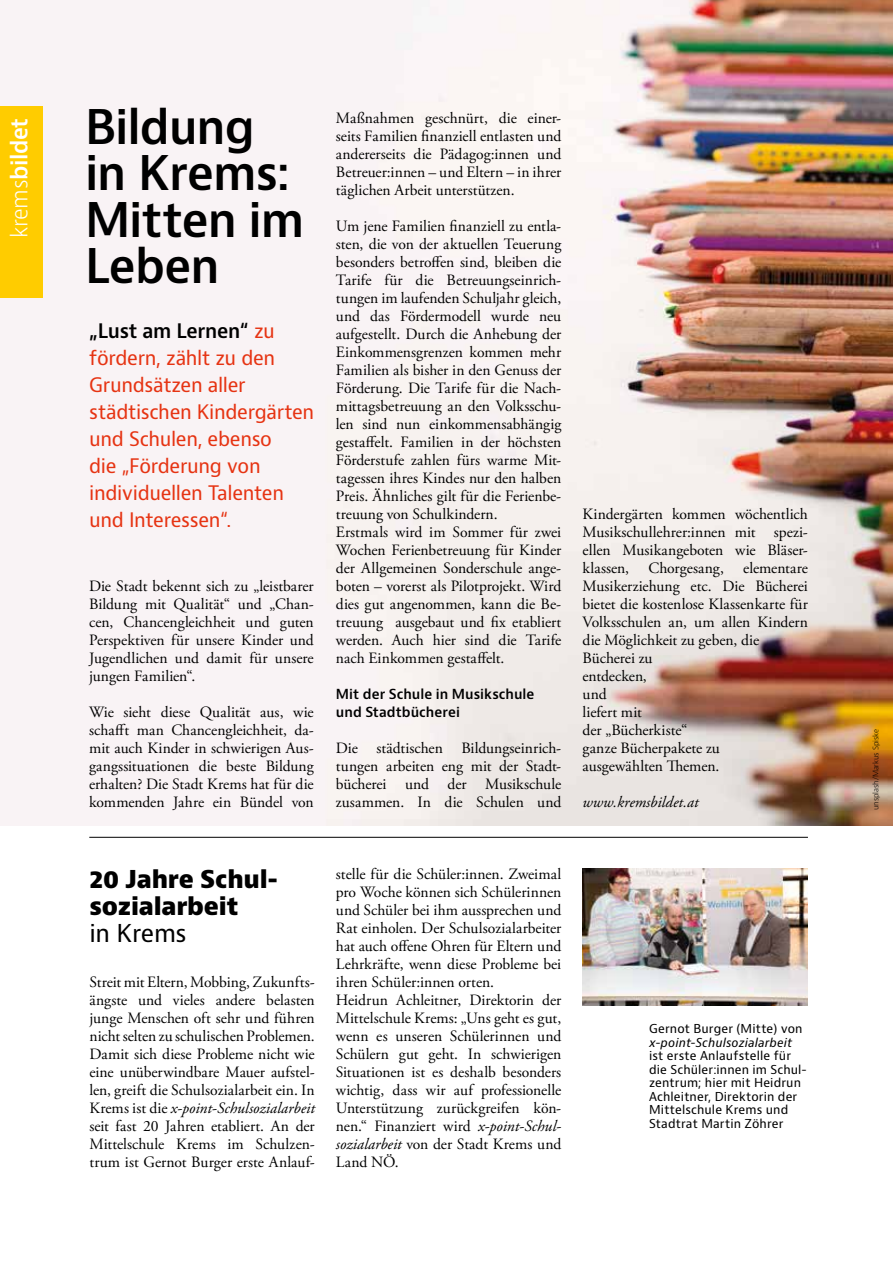
<style>
.page{position:relative;width:893px;height:1263px;background:#fff}
.page>*{position:absolute;margin:0;border:0;box-sizing:border-box;transform-origin:0 0}
.t1{font:600 46.5px/46.5px "Bernino Sans";letter-spacing:-.02em;color:#000}
.t2{font:800 24px/27px "Bernino Sans";letter-spacing:-.01em;color:#000}
.t3{font:24px "Bernino Sans";letter-spacing:-.015em;color:#000}
.t4{font:600 22.5px "Bernino Sans";letter-spacing:-.02em;color:#fff}
.t5{font:19.5px/27px "Bernino Sans";letter-spacing:-.02em;color:#e63312}
.t6{font:15.75px/18px "Adobe Garamond Pro";color:#000;text-align:justify}
.t7{font:italic 15.75px "Adobe Garamond Pro";letter-spacing:.005em;color:#000}
.t8{font:600 13.5px/18px "Bernino Sans";letter-spacing:.005em;color:#000}
.t9{font:12px/13.5px "Bernino Sans";letter-spacing:.01em;color:#000}
.t10{font:italic 12px "Bernino Sans";letter-spacing:.01em;color:#000}
.t11{font:300 7.5px "Bernino Sans";letter-spacing:-.01em;color:#000}
.s1{font-weight:300}
.s2{font-weight:600;color:#000}
.s3{font-style:italic}
</style>
<div class="page">
<img style="left:0;top:0;width:893px;height:825px">
<div style="left:0;top:106px;width:43px;height:192px;background:#fc0"></div>
<hr style="left:89px;top:837px;width:719px;height:1px;background:#000">
<img style="left:583px;top:868px;width:225px;height:137px">
<h3 class="t4" style="left:5px;top:238px;width:122px;rotate:-90deg"><span class="s1">krems</span>bildet</h3>
<h1 class="t1" style="left:85px;top:105px;width:221px">Bildung in Krems:<br>Mitten im<br>Leben</h1>
<p class="t5" style="left:89px;top:318px;width:227px"><span class="s2">„Lust am Lernen“</span> zu fördern, zählt zu den<br>Grundsätzen aller städtischen Kindergärten und Schulen, ebenso<br>die „Förderung von individuellen Talenten und Interessen“.</p>
<p class="t6" style="left:89px;top:578px;width:226px">Die Stadt bekennt sich zu „leistbarer Bildung mit Qualität“ und „Chan&shy;cen, Chancengleichheit und guten Perspektiven für unsere Kinder und Jugendlichen und damit für unsere jungen Familien“.</p>
<p class="t6" style="left:89px;top:704px;width:226px">Wie sieht diese Qualität aus, wie schafft man Chancengleichheit, da&shy;mit auch Kinder in schwierigen Aus&shy;gangssituationen die beste Bildung erhalten? Die Stadt Krems hat für die kommenden Jahre ein Bündel von</p>
<p class="t6" style="left:336px;top:110px;width:227px">Maßnahmen geschnürt, die einer&shy;seits Familien finanziell entlasten und andererseits die Pädagog:innen und Betreuer:innen – und Eltern – in ihrer täglichen Arbeit unterstützen.</p>
<p class="t6" style="left:336px;top:218px;width:227px;text-align:left">Um jene Familien finanziell zu entla&shy;sten, die von der aktuellen Teuerung besonders betroffen sind, bleiben die Tarife für die Betreuungseinrich&shy;tungen im laufenden Schuljahr gleich, und das Fördermodell wurde neu aufgestellt. Durch die Anhebung der Einkommensgrenzen kommen mehr Familien als bisher in den Genuss der Förderung. Die Tarife für die Nach&shy;mittagsbetreuung an den Volksschu&shy;len sind nun einkommensabhängig gestaffelt. Familien in der höchsten Förderstufe zahlen fürs warme Mit&shy;tagessen ihres Kindes nur den halben Preis. Ähnliches gilt für die Ferienbe&shy;treuung von Schulkindern.<br>Erstmals wird im Sommer für zwei Wochen Ferienbetreuung für Kinder der Allgemeinen Sonderschule ange&shy;boten – vorerst als Pilotprojekt. Wird dies gut angenommen, kann die Be&shy;treuung ausgebaut und fix etabliert werden. Auch hier sind die Tarife nach Einkommen gestaffelt.</p>
<p class="t8" style="left:336px;top:686px;width:200px">Mit der Schule in Musikschule und Stadtbücherei</p>
<p class="t6" style="left:336px;top:740px;width:227px">Die städtischen Bildungseinrich&shy;tungen arbeiten eng mit der Stadt&shy;bücherei und der Musikschule zusammen. In die Schulen und</p>
<p class="t6" style="left:583px;top:506px;width:227px;text-align:left">Kindergärten kommen wöchentlich<br>Musikschullehrer:innen mit spezi&shy;ellen Musikangeboten wie Bläser&shy;klassen, Chorgesang, elementare<br>Musikerziehung etc. Die Bücherei bietet die kostenlose Klassenkarte für<br>Volksschulen an, um allen Kindern die Möglichkeit zu geben, die<br>Bücherei zu<br>entdecken,<br>und<br>liefert mit<br>der „Bücherkiste“<br>ganze Bücherpakete zu<br>ausgewählten Themen.</p>
<p class="t7" style="left:583px;top:793px;width:117px">www.kremsbildet.at</p>
<h2 class="t2" style="left:89px;top:865px;width:190px">20 Jahre Schul&shy;sozialarbeit</h2>
<h2 class="t3" style="left:89px;top:917px;width:99px">in Krems</h2>
<p class="t6" style="left:89px;top:974px;width:227px">Streit mit Eltern, Mobbing, Zukunfts&shy;ängste und vieles andere belasten junge Menschen oft sehr und führen nicht selten zu schulischen Problemen.<br>Damit sich diese Probleme nicht wie eine unüberwindbare Mauer aufstel&shy;len, greift die Schulsozialarbeit ein. In Krems ist die <span class="s3">x-point-Schulsozialarbeit </span>seit fast 20 Jahren etabliert. An der Mittelschule Krems im Schulzen&shy;trum ist Gernot Burger erste Anlauf-</p>
<p class="t6" style="left:336px;top:866px;width:227px;text-align:left">stelle für die Schüler:innen. Zweimal pro Woche können sich Schülerinnen und Schüler bei ihm aussprechen und Rat einholen. Der Schulsozialarbeiter hat auch offene Ohren für Eltern und Lehrkräfte, wenn diese Probleme bei ihren Schüler:innen orten.<br>Heidrun Achleitner, Direktorin der Mittelschule Krems: „Uns geht es gut, wenn es unseren Schülerinnen und Schülern gut geht. In schwierigen Situationen ist es deshalb besonders wichtig, dass wir auf professionelle Unterstützung zurückgreifen kön&shy;nen.“ Finanziert wird <span class="s3">x-point-Schul&shy;sozialarbeit</span> von der Stadt Krems und Land NÖ.</p>
<p class="t9" style="left:649px;top:1022px;width:155px">Gernot Burger (Mitte) von</p>
<p class="t10" style="left:649px;top:1034px;width:145px">x-point-Schulsozialarbeit</p>
<p class="t9" style="left:649px;top:1049px;width:159px">ist erste Anlaufstelle für die Schüler:innen im Schul&shy;zentrum; hier mit Heidrun<br>Achleitner, Direktorin der<br>Mittelschule Krems und<br>Stadtrat Martin Zöhrer</p>
<p class="t11" style="left:871px;top:810px;width:82px;rotate:-90deg">unsplash/Markus Spiske</p>
</div>
